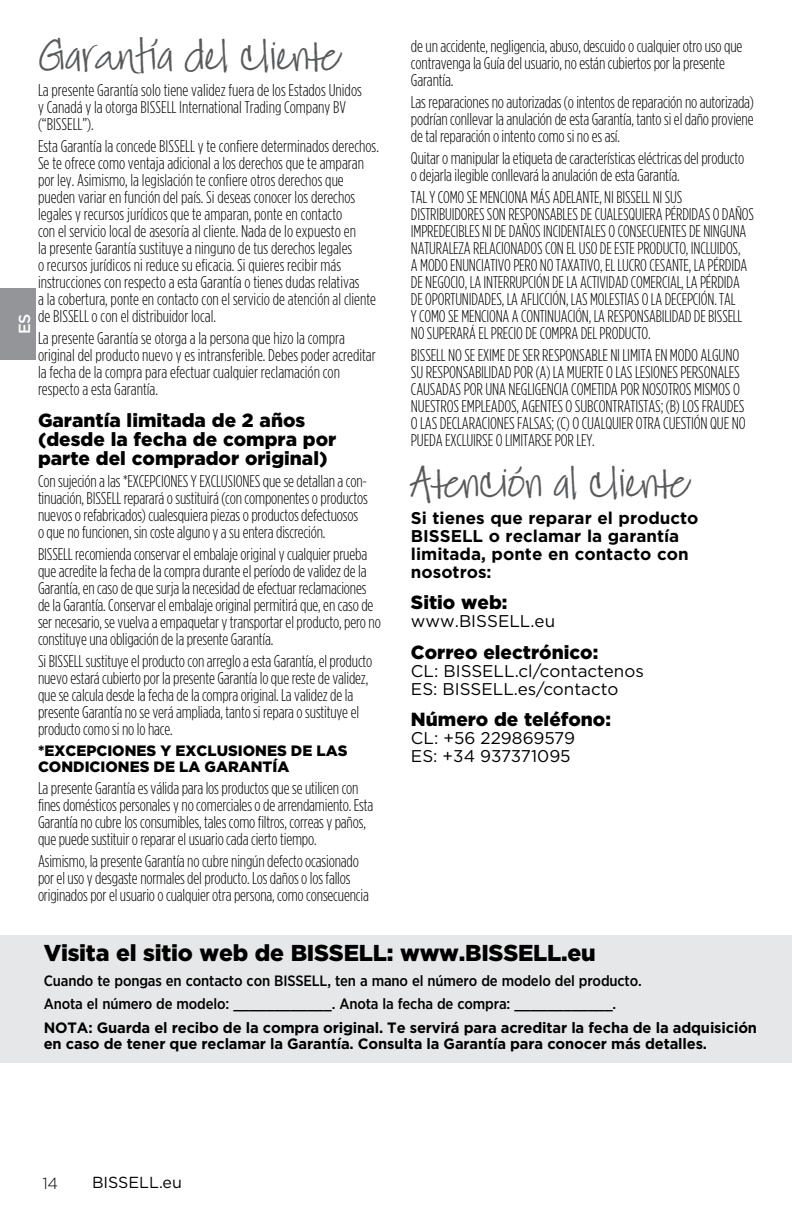
<style>
.page{position:relative;width:792px;height:1224px;background:#fff}
.page>*{position:absolute;margin:0;border:0;box-sizing:border-box;transform-origin:0 0}
.t1{font:46px "Jackie Sue BF";color:#58595b}
.t2{font:900 23px "Gotham";letter-spacing:-.01em;color:#000}
.t3{font:900 19px/19px "Gotham";color:#000}
.t4{font:300 17px/17px "Gotham Condensed";letter-spacing:-.01em;color:#000}
.t5{font:17px/18px "Gotham";color:#000}
.t6{font:700 17px/18px "Gotham";color:#000}
.t7{font:16px "Gotham";color:#000}
.t8{font:500 16px "Gotham";color:#fff}
.t9{font:300 16px "Gotham";color:#000}
.t10{font:700 15px/16px "Gotham";letter-spacing:-.01em;color:#000}
.t11{font:500 15px/23.2px "Gotham Narrow";letter-spacing:-.01em;color:#000}
.t12{font:900 15px/16px "Gotham";color:#000}
</style>
<div class="page">
<div style="left:0;top:288px;width:36px;height:72px;background:#939598"></div>
<div style="left:0;top:935px;width:792px;height:128px;background:#e6e7e8"></div>
<h1 class="t1" style="left:38px;top:28px;width:307px">Garantía del cliente</h1>
<p class="t4" style="left:38px;top:82px;width:325px">La presente Garantía solo tiene validez fuera de los Estados Unidos y Canadá y la otorga BISSELL International Trading Company BV (“BISSELL”).</p>
<p class="t4" style="left:38px;top:138px;width:342px">Esta Garantía la concede BISSELL y te confiere determinados derechos.<br>Se te ofrece como ventaja adicional a los derechos que te amparan por ley. Asimismo, la legislación te confiere otros derechos que pueden variar en función del país. Si deseas conocer los derechos legales y recursos jurídicos que te amparan, ponte en contacto<br>con el servicio local de asesoría al cliente. Nada de lo expuesto en<br>la presente Garantía sustituye a ninguno de tus derechos legales<br>o recursos jurídicos ni reduce su eficacia. Si quieres recibir más instrucciones con respecto a esta Garantía o tienes dudas relativas<br>a la cobertura, ponte en contacto con el servicio de atención al cliente de BISSELL o con el distribuidor local.</p>
<p class="t4" style="left:38px;top:330px;width:339px">La presente Garantía se otorga a la persona que hizo la compra original del producto nuevo y es intransferible. Debes poder acreditar la fecha de la compra para efectuar cualquier reclamación con respecto a esta Garantía.</p>
<p class="t3" style="left:38px;top:410px;width:300px">Garantía limitada de 2 años (desde la fecha de compra por parte del comprador original)</p>
<p class="t4" style="left:38px;top:472px;width:331px">Con sujeción a las *EXCEPCIONES Y EXCLUSIONES que se detallan a con&shy;tinuación, BISSELL reparará o sustituirá (con componentes o productos nuevos o refabricados) cualesquiera piezas o productos defectuosos o que no funcionen, sin coste alguno y a su entera discreción.</p>
<p class="t4" style="left:38px;top:545px;width:344px">BISSELL recomienda conservar el embalaje original y cualquier prueba que acredite la fecha de la compra durante el período de validez de la Garantía, en caso de que surja la necesidad de efectuar reclamaciones de la Garantía. Conservar el embalaje original permitirá que, en caso de ser necesario, se vuelva a empaquetar y transportar el producto, pero no constituye una obligación de la presente Garantía.</p>
<p class="t4" style="left:38px;top:652px;width:336px">Si BISSELL sustituye el producto con arreglo a esta Garantía, el producto nuevo estará cubierto por la presente Garantía lo que reste de validez, que se calcula desde la fecha de la compra original. La validez de la presente Garantía no se verá ampliada, tanto si repara o sustituye el producto como si no lo hace.</p>
<p class="t12" style="left:38px;top:742px;width:311px">*EXCEPCIONES Y EXCLUSIONES DE LAS<br>CONDICIONES DE LA GARANTÍA</p>
<p class="t4" style="left:38px;top:779px;width:337px">La presente Garantía es válida para los productos que se utilicen con fines domésticos personales y no comerciales o de arrendamiento. Esta Garantía no cubre los consumibles, tales como filtros, correas y paños, que puede sustituir o reparar el usuario cada cierto tiempo.</p>
<p class="t4" style="left:38px;top:852px;width:333px">Asimismo, la presente Garantía no cubre ningún defecto ocasionado por el uso y desgaste normales del producto. Los daños o los fallos originados por el usuario o cualquier otra persona, como consecuencia</p>
<p class="t8" style="left:14px;top:334px;width:22px;rotate:-90deg">ES</p>
<p class="t4" style="left:411px;top:37px;width:333px">de un accidente, negligencia, abuso, descuido o cualquier otro uso que contravenga la Guía del usuario, no están cubiertos por la presente<br>Garantía.</p>
<p class="t4" style="left:411px;top:93px;width:345px;text-align:justify">Las reparaciones no autorizadas (o intentos de reparación no autorizada) podrían conllevar la anulación de esta Garantía, tanto si el daño proviene de tal reparación o intento como si no es así.</p>
<p class="t4" style="left:411px;top:149px;width:335px">Quitar o manipular la etiqueta de características eléctricas del producto o dejarla ilegible conllevará la anulación de esta Garantía.</p>
<p class="t4" style="left:411px;top:188px;width:345px">TAL Y COMO SE MENCIONA MÁS ADELANTE, NI BISSELL NI SUS DISTRIBUIDORES SON RESPONSABLES DE CUALESQUIERA PÉRDIDAS O DAÑOS IMPREDECIBLES NI DE DAÑOS INCIDENTALES O CONSECUENTES DE NINGUNA NATURALEZA RELACIONADOS CON EL USO DE ESTE PRODUCTO, INCLUIDOS,<br>A MODO ENUNCIATIVO PERO NO TAXATIVO, EL LUCRO CESANTE, LA PÉRDIDA DE NEGOCIO, LA INTERRUPCIÓN DE LA ACTIVIDAD COMERCIAL, LA PÉRDIDA DE OPORTUNIDADES, LA AFLICCIÓN, LAS MOLESTIAS O LA DECEPCIÓN. TAL<br>Y COMO SE MENCIONA A CONTINUACIÓN, LA RESPONSABILIDAD DE BISSELL NO SUPERARÁ EL PRECIO DE COMPRA DEL PRODUCTO.</p>
<p class="t4" style="left:411px;top:346px;width:336px">BISSELL NO SE EXIME DE SER RESPONSABLE NI LIMITA EN MODO ALGUNO SU RESPONSABILIDAD POR (A) LA MUERTE O LAS LESIONES PERSONALES CAUSADAS POR UNA NEGLIGENCIA COMETIDA POR NOSOTROS MISMOS O NUESTROS EMPLEADOS, AGENTES O SUBCONTRATISTAS; (B) LOS FRAUDES O LAS DECLARACIONES FALSAS; (C) O CUALQUIER OTRA CUESTIÓN QUE NO PUEDA EXCLUIRSE O LIMITARSE POR LEY.</p>
<h1 class="t1" style="left:411px;top:455px;width:283px">Atención al cliente</h1>
<p class="t6" style="left:411px;top:509px;width:289px">Si tienes que reparar el producto<br>BISSELL o reclamar la garantía limitada, ponte en contacto con nosotros:</p>
<p class="t3" style="left:411px;top:593px;width:98px">Sitio web:</p>
<p class="t5" style="left:411px;top:612px;width:146px">www.BISSELL.eu</p>
<p class="t3" style="left:411px;top:642px;width:189px">Correo electrónico:</p>
<p class="t5" style="left:411px;top:661px;width:234px">CL: BISSELL.cl/contactenos<br>ES: BISSELL.es/contacto</p>
<p class="t3" style="left:411px;top:710px;width:201px">Número de teléfono:</p>
<p class="t5" style="left:411px;top:729px;width:166px">CL: +56 229869579<br>ES: +34 937371095</p>
<h2 class="t2" style="left:44px;top:937px;width:554px">Visita el sitio web de BISSELL: www.BISSELL.eu</h2>
<p class="t11" style="left:44px;top:969px;width:600px">Cuando te pongas en contacto con BISSELL, ten a mano el número de modelo del producto.<br>Anota el número de modelo: ____________. Anota la fecha de compra: ____________.</p>
<p class="t10" style="left:44px;top:1019px;width:715px">NOTA: Guarda el recibo de la compra original. Te servirá para acreditar la fecha de la adquisición en caso de tener que reclamar la Garantía. Consulta la Garantía para conocer más detalles.</p>
<p class="t9" style="left:42px;top:1173px;width:17px">14</p>
<p class="t7" style="left:92px;top:1172px;width:91px">BISSELL.eu</p>
</div>
